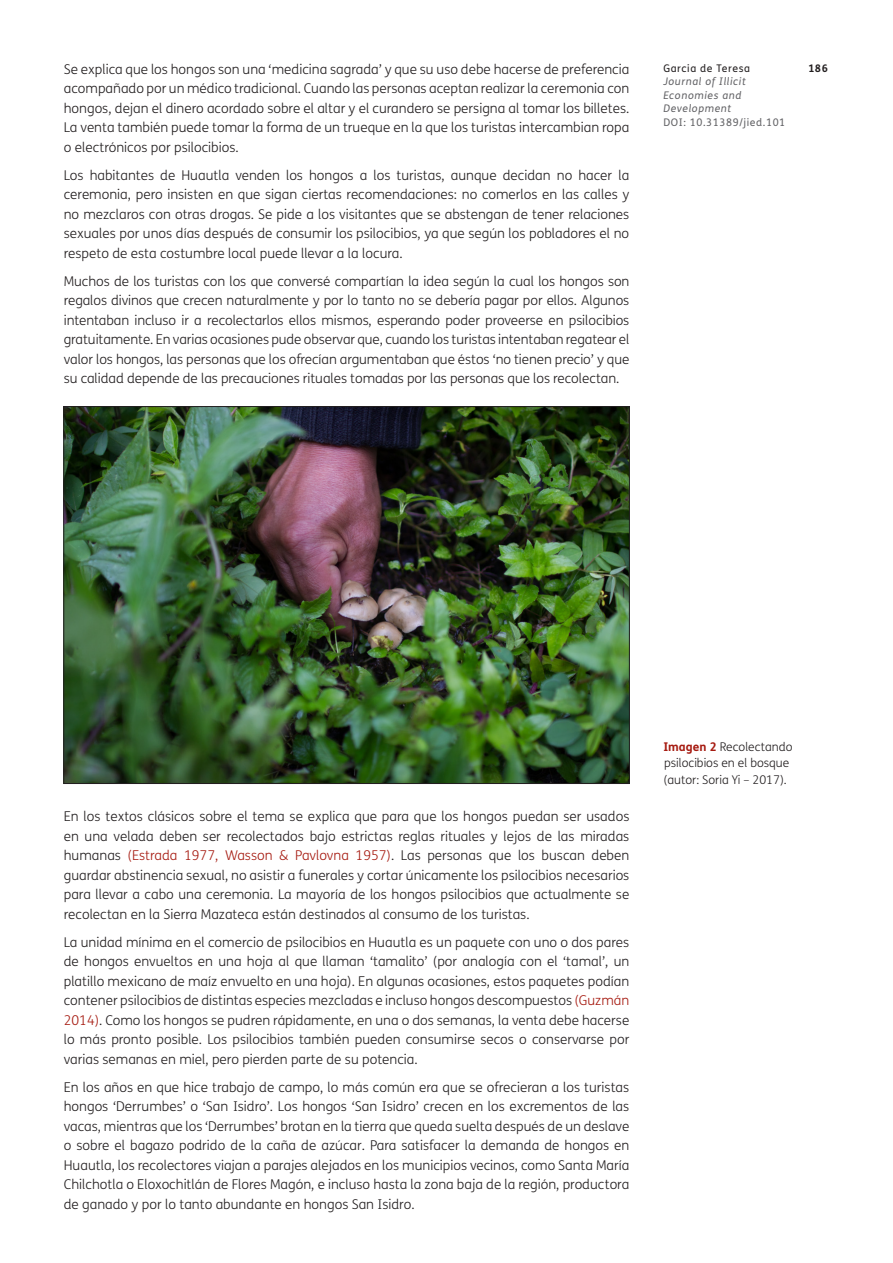
<style>
.page{position:relative;width:893px;height:1263px;background:#fff}
.page>*{position:absolute;margin:0;border:0;box-sizing:border-box;transform-origin:0 0}
.Body_Copy{font:300 13.5px/19.5px "FS Me";color:#231f20;text-align:justify}
.Figure_copy{font:300 12px/16.5px "FS Me";color:#231f20}
.t1{font:italic 10.5px/13.5px "FS Me";letter-spacing:.06em;color:#636366}
.t2{font:10.5px "FS Me";letter-spacing:.06em;color:#636366}
.t3{font:10.5px "FS Me";letter-spacing:.06em;color:#231f20}
.t4{font:700 10.5px "FS Me";color:#231f20}
.s1{color:#a61b11}
.s2{font-weight:700;color:#a61b11}
</style>
<div class="page">
<img style="left:65px;top:408px;width:563px;height:374px">
<p class="Body_Copy" style="left:64px;top:60px;width:567px">Se explica que los hongos son una ‘medicina sagrada’ y que su uso debe hacerse de preferencia acompañado por un médico tradicional. Cuando las personas aceptan realizar la ceremonia con hongos, dejan el dinero acordado sobre el altar y el curandero se persigna al tomar los billetes.<br>La venta también puede tomar la forma de un trueque en la que los turistas intercambian ropa o electrónicos por psilocibios.</p>
<p class="Body_Copy" style="left:64px;top:166px;width:567px">Los habitantes de Huautla venden los hongos a los turistas, aunque decidan no hacer la ceremonia, pero insisten en que sigan ciertas recomendaciones: no comerlos en las calles y no mezclaros con otras drogas. Se pide a los visitantes que se abstengan de tener relaciones sexuales por unos días después de consumir los psilocibios, ya que según los pobladores el no respeto de esta costumbre local puede llevar a la locura.</p>
<p class="Body_Copy" style="left:64px;top:272px;width:567px">Muchos de los turistas con los que conversé compartían la idea segú n la cual los hongos son regalos divinos que crecen naturalmente y por lo tanto no se debería pagar por ellos. Algunos intentaban incluso ir a recolectarlos ellos mismos, esperando poder proveerse en psilocibios gratuitamente. En varias ocasiones pude observar que, cuando los turistas intentaban regatear el valor los hongos, las personas que los ofrecían argumentaban que éstos ‘no tienen precio’ y que su calidad depende de las precauciones rituales tomadas por las personas que los recolectan.</p>
<p class="t3" style="left:663px;top:62px;width:88px">Garcia de Teresa</p>
<p class="t4" style="left:809px;top:61px;width:21px">186</p>
<p class="t1" style="left:663px;top:75px;width:84px">Journal of Illicit<br>Economies and<br>Development</p>
<p class="t2" style="left:663px;top:116px;width:123px">DOI: 10.31389/jied.101</p>
<p class="Body_Copy" style="left:64px;top:807px;width:567px">En los textos clásicos sobre el tema se explica que para que los hongos puedan ser usados en una velada deben ser recolectados bajo estrictas reglas rituales y lejos de las miradas humanas <span class="s1">(Estrada 1977, Wasson &amp; Pavlovna 1957)</span>. Las personas que los buscan deben guardar abstinencia sexual, no asistir a funerales y cortar únicamente los psilocibios necesarios para llevar a cabo una ceremonia. La mayoría de los hongos psilocibios que actualmente se recolectan en la Sierra Mazateca están destinados al consumo de los turistas.</p>
<p class="Body_Copy" style="left:64px;top:932px;width:567px">La unidad mínima en el comercio de psilocibios en Huautla es un paquete con uno o dos pares de hongos envueltos en una hoja al que llaman ‘tamalito’ (por analogía con el ‘tamal’, un platillo mexicano de maíz envuelto en una hoja). En algunas ocasiones, estos paquetes podían contener psilocibios de distintas especies mezcladas e incluso hongos descompuestos <span class="s1">(Guzmán 2014)</span>. Como los hongos se pudren rá pidamente, en una o dos semanas, la venta debe hacerse lo más pronto posible. Los psilocibios también pueden consumirse secos o conservarse por varias semanas en miel, pero pierden parte de su potencia.</p>
<p class="Body_Copy" style="left:64px;top:1077px;width:567px">En los años en que hice trabajo de campo, lo más común era que se ofrecieran a los turistas hongos ‘Derrumbes’ o ‘San Isidro’. Los hongos ‘San Isidro’ crecen en los excrementos de las vacas, mientras que los ‘Derrumbes’ brotan en la tierra que queda suelta después de un deslave o sobre el bagazo podrido de la caña de azúcar. Para satisfacer la demanda de hongos en Huautla, los recolectores viajan a parajes alejados en los municipios vecinos, como Santa María Chilchotla o Eloxochitlá n de Flores Magón, e incluso hasta la zona baja de la región, productora de ganado y por lo tanto abundante en hongos San Isidro.</p>
<p class="Figure_copy" style="left:663px;top:738px;width:131px"><span class="s2">Imagen 2</span> Recolectando psilocibios en el bosque (autor: Soria Yi – 2017).</p>
</div>
